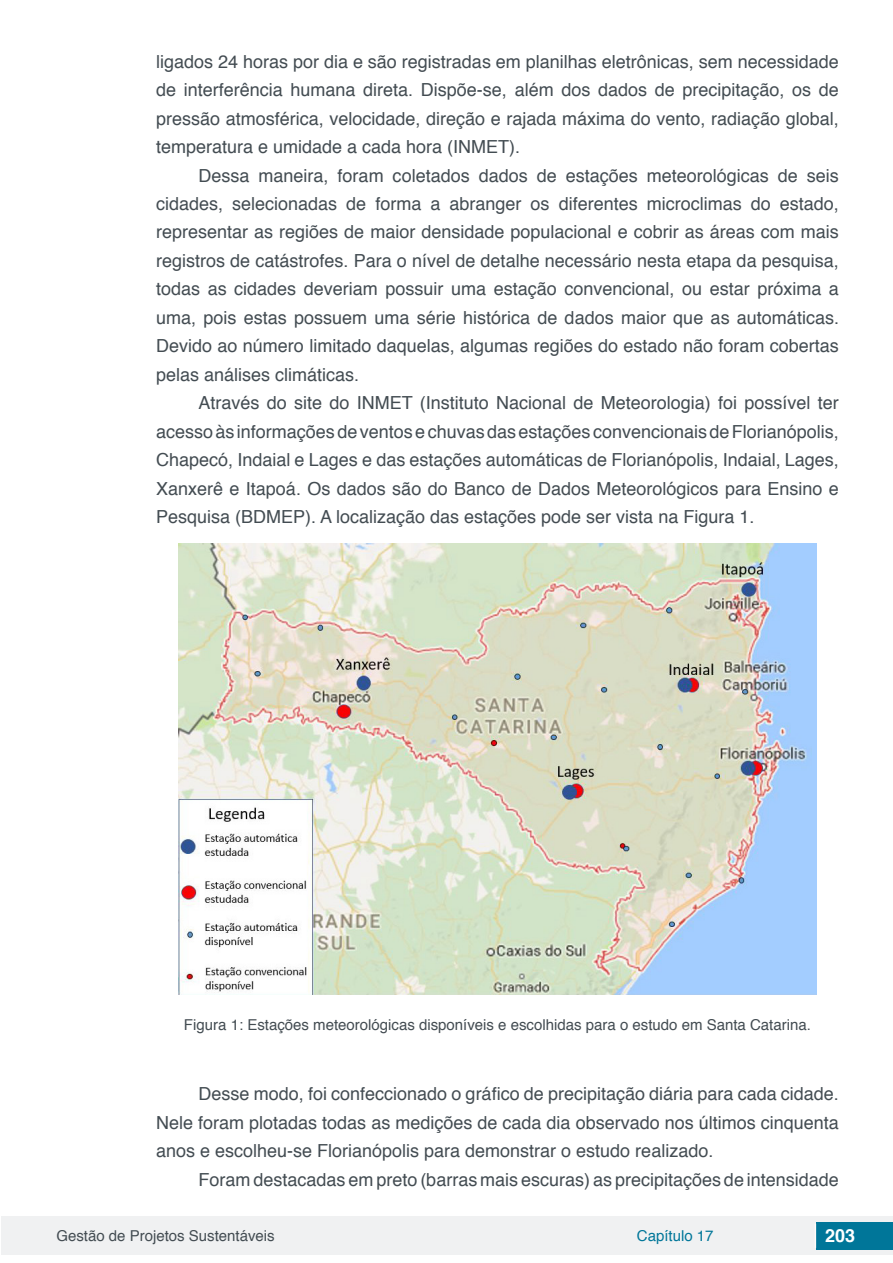
<style>
.page{position:relative;width:893px;height:1263px;background:#fff}
.page>*{position:absolute;margin:0;border:0;box-sizing:border-box;transform-origin:0 0}
.t1{font:18px/28.5px "Helvetica";color:#434c52;text-align:justify}
.t2{font:700 18px "Helvetica";color:#fff}
.t3{font:15px "Helvetica";color:#434c52}
.t4{font:15px "Helvetica";color:#007699}
</style>
<div class="page">
<div style="left:1px;top:1216px;width:891px;height:38px;background:#f0f1f2"></div>
<div style="left:816px;top:1222px;width:77px;height:27px;background:#007699"></div>
<svg style="left:815px;top:1224px;width:1px;height:24px"></svg>
<img style="left:179px;top:544px;width:637px;height:450px">
<p class="t1" style="left:156px;top:47px;width:684px">ligados 24 horas por dia e são registradas em planilhas eletrônicas, sem necessidade de interferência humana direta. Dispõe-se, além dos dados de precipitação, os de pressão atmosférica, velocidade, direção e rajada máxima do vento, radiação global, temperatura e umidade a cada hora (INMET).</p>
<p class="t1" style="left:156px;top:161px;width:684px;text-indent:43px">Dessa maneira, foram coletados dados de estações meteorológicas de seis cidades, selecionadas de forma a abranger os diferentes microclimas do estado, representar as regiões de maior densidade populacional e cobrir as áreas com mais registros de catástrofes. Para o nível de detalhe necessário nesta etapa da pesquisa, todas as cidades deveriam possuir uma estação convencional, ou estar próxima a uma, pois estas possuem uma série histórica de dados maior que as automáticas.<br>Devido ao número limitado daquelas, algumas regiões do estado não foram cobertas pelas análises climáticas.</p>
<p class="t1" style="left:156px;top:389px;width:684px;text-indent:43px">Através do site do INMET (Instituto Nacional de Meteorologia) foi possível ter acesso às informações de ventos e chuvas das estações convencionais de Florianópolis, Chapecó, Indaial e Lages e das estações automáticas de Florianópolis, Indaial, Lages, Xanxerê e Itapoá. Os dados são do Banco de Dados Meteorológicos para Ensino e Pesquisa (BDMEP). A localização das estações pode ser vista na Figura 1.</p>
<p class="t3" style="left:184px;top:1013px;width:628px">Figura 1: Estações meteorológicas disponíveis e escolhidas para o estudo em Santa Catarina.</p>
<p class="t1" style="left:156px;top:1080px;width:684px;text-indent:43px">Desse modo, foi confeccionado o gráfico de precipitação diária para cada cidade.<br>Nele foram plotadas todas as medições de cada dia observado nos últimos cinquenta anos e escolheu-se Florianópolis para demonstrar o estudo realizado.</p>
<p class="t1" style="left:199px;top:1165px;width:642px">Foram destacadas em preto (barras mais escuras) as precipitações de intensidade</p>
<p class="t3" style="left:56px;top:1224px;width:220px">Gestão de Projetos Sustentáveis</p>
<p class="t4" style="left:637px;top:1224px;width:78px">Capítulo 17</p>
<p class="t2" style="left:825px;top:1221px;width:32px">203</p>
</div>
